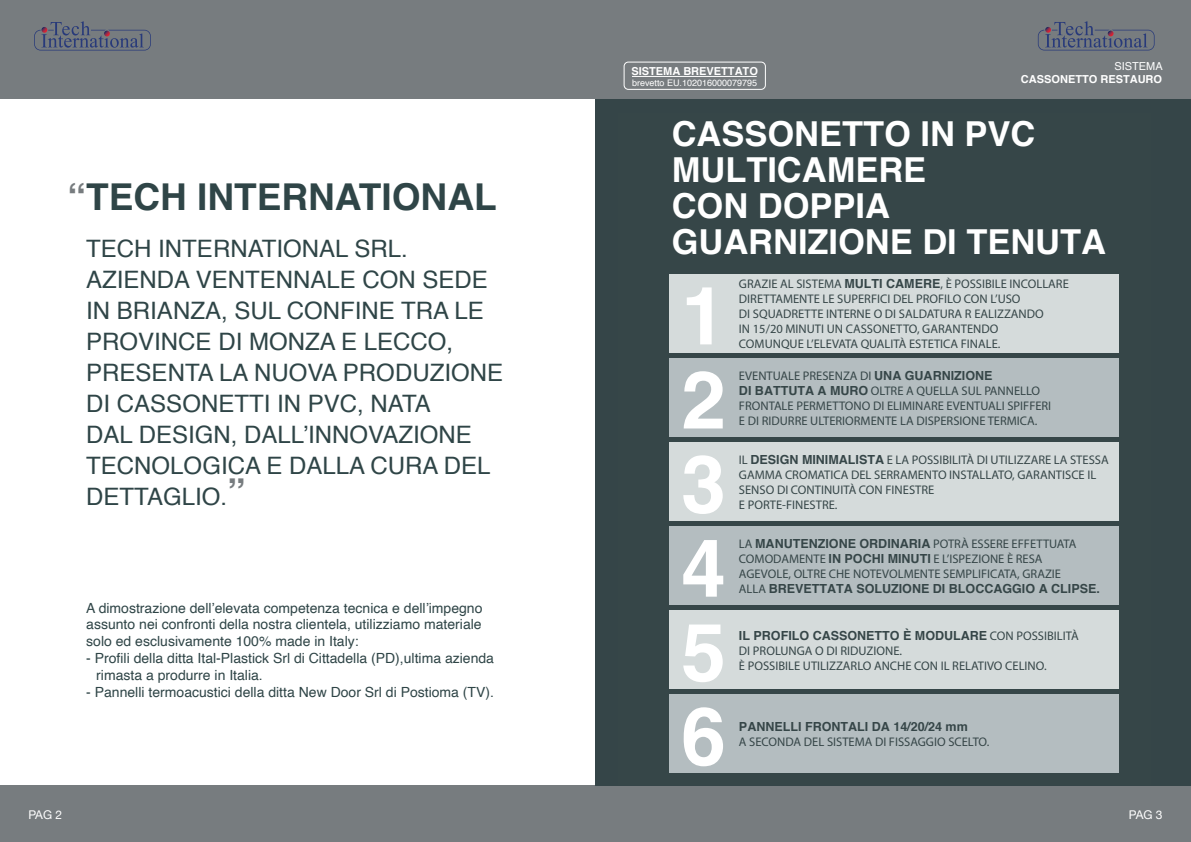
<style>
.page{position:relative;width:1191px;height:842px;background:#fff}
.page>*{position:absolute;margin:0;border:0;box-sizing:border-box;transform-origin:0 0}
.t1{font:700 80.5px/84.1px "Helvetica";color:#fff;text-align:justify}
.t2{font:700 37px "Helvetica";color:#2f4547}
.t3{font:700 34.4px/35.8px "Helvetica";color:#fff}
.t4{font:24px/31px "Helvetica";color:#2f4547}
.t5{font:14px/16.8px "Helvetica";color:#2f4547;text-align:justify}
.t6{font:12.5px/15px "Myriad Pro";color:#364648}
.t7{font:700 12.5px "Helvetica";color:#364648}
.t8{font:12px "Helvetica Neue";letter-spacing:-.035em;color:#fff}
.t9{font:700 11px "Helvetica";color:#fff}
.t10{font:11px "Helvetica";color:#fff}
.t11{font:9px "Helvetica";color:#fff}
.s1{color:#777c7f}
.s2{font-weight:700;font-size:37px;color:#777c7f}
.s3{font-family:"Helvetica";font-weight:700}
.s4{font-family:"Myriad Pro";font-weight:400}
</style>
<div class="page">
<div style="left:0;top:0;width:595px;height:99px;background:#777c7f"></div>
<div style="left:0;top:785px;width:595px;height:57px;background:#777c7f"></div>
<div style="left:595px;top:0;width:596px;height:99px;background:#777c7f"></div>
<div style="left:595px;top:785px;width:596px;height:57px;background:#777c7f"></div>
<svg style="left:34px;top:21px;width:117px;height:30px"></svg>
<svg style="left:1037px;top:21px;width:117px;height:29px"></svg>
<div style="left:624px;top:62px;width:141px;height:28px;border:1px solid #fff;border-radius:4px"></div>
<hr style="left:632px;top:76px;width:124px;height:1px;background:#fff">
<div style="left:595px;top:99px;width:596px;height:686px;background:#354548"></div>
<div style="left:669px;top:274px;width:449px;height:79px;background:#d5dbdb"></div>
<div style="left:669px;top:358px;width:449px;height:79px;background:#b4bdc0"></div>
<div style="left:669px;top:442px;width:449px;height:79px;background:#d5dbdb"></div>
<div style="left:669px;top:526px;width:449px;height:79px;background:#b4bdc0"></div>
<div style="left:669px;top:610px;width:449px;height:79px;background:#d5dbdb"></div>
<div style="left:669px;top:694px;width:449px;height:79px;background:#b4bdc0"></div>
<h2 class="t2" style="left:68px;top:174px;width:430px"><span class="s1">“</span>TECH INTERNATIONAL</h2>
<p class="t4" style="left:86px;top:233px;width:418px">TECH INTERNATIONAL SRL.<br>AZIENDA VENTENNALE CON SEDE<br>IN BRIANZA, SUL CONFINE TRA LE<br>PROVINCE DI MONZA E LECCO,<br>PRESENTA LA NUOVA PRODUZIONE<br>DI CASSONETTI IN PVC, NATA<br>DAL DESIGN, DALL’INNOVAZIONE<br>TECNOLOGICA E DALLA CURA DEL<br>DETTAGLIO.<span class="s2">”</span></p>
<p class="t5" style="left:86px;top:600px;width:398px">A dimostrazione dell’elevata competenza tecnica e dell’impegno assunto nei confronti della nostra clientela, utilizziamo materiale solo ed esclusivamente 100% made in Italy:</p>
<p class="t5" style="left:96px;top:650px;width:399px;text-indent:-10px">- Profili della ditta Ital-Plastick Srl di Cittadella (PD),ultima azienda rimasta a produrre in Italia.</p>
<p class="t5" style="left:86px;top:684px;width:409px">- Pannelli termoacustici della ditta New Door Srl di Postioma (TV).</p>
<p class="t9" style="left:631px;top:64px;width:128px">SISTEMA BREVETTATO</p>
<p class="t11" style="left:632px;top:75px;width:127px">brevetto EU.102016000079795</p>
<p class="t10" style="left:1114px;top:58px;width:50px">SISTEMA</p>
<p class="t9" style="left:1021px;top:73px;width:143px">CASSONETTO RESTAURO</p>
<h3 class="t3" style="left:672px;top:115px;width:436px">CASSONETTO IN PVC<br>MULTICAMERE<br>CON DOPPIA<br>GUARNIZIONE DI TENUTA</h3>
<h1 class="t1" style="left:681px;top:272px;width:46px">1</h1>
<h1 class="t1" style="left:681px;top:356px;width:46px">2<br>3<br>4<br>5<br>6</h1>
<p class="t6" style="left:739px;top:276px;width:331px">GRAZIE AL SISTEMA <span class="s3">MULTI CAMERE</span>, È POSSIBILE INCOLLARE DIRETTAMENTE LE SUPERFICI DEL PROFILO CON L’USO<br>DI SQUADRETTE INTERNE O DI SALDATURA R EALIZZANDO<br>IN 15/20 MINUTI UN CASSONETTO, GARANTENDO</p>
<p class="t6" style="left:739px;top:336px;width:263px">COMUNQUE L’ELEVATA QUALITÀ ESTETICA FINALE.</p>
<p class="t6" style="left:739px;top:368px;width:314px">EVENTUALE PRESENZA DI <span class="s3">UNA GUARNIZIONE<br>DI BATTUTA A MURO</span> OLTRE A QUELLA SUL PANNELLO FRONTALE PERMETTONO DI ELIMINARE EVENTUALI SPIFFERI E DI RIDURRE ULTERIORMENTE LA DISPERSIONE TERMICA.</p>
<p class="t6" style="left:739px;top:452px;width:371px">IL <span class="s3">DESIGN MINIMALISTA</span> E LA POSSIBILITÀ DI UTILIZZARE LA STESSA GAMMA CROMATICA DEL SERRAMENTO INSTALLATO, GARANTISCE IL SENSO DI CONTINUITÀ CON FINESTRE<br>E PORTE-FINESTRE.</p>
<p class="t6" style="left:739px;top:536px;width:339px">LA <span class="s3">MANUTENZIONE ORDINARIA</span> POTRÀ ESSERE EFFETTUATA<br>COMODAMENTE <span class="s3">IN POCHI MINUTI</span> E L’ISPEZIONE È RESA<br>AGEVOLE, OLTRE CHE NOTEVOLMENTE SEMPLIFICATA, GRAZIE</p>
<p class="t7" style="left:739px;top:581px;width:362px"><span class="s4">ALLA</span> BREVETTATA SOLUZIONE DI BLOCCAGGIO A CLIPSE.</p>
<p class="t7" style="left:739px;top:627px;width:341px">IL PROFILO CASSONETTO È MODULARE <span class="s4">CON POSSIBILITÀ</span></p>
<p class="t6" style="left:739px;top:643px;width:309px">DI PROLUNGA O DI RIDUZIONE.<br>È POSSIBILE UTILIZZARLO ANCHE CON IL RELATIVO CELINO.</p>
<p class="t7" style="left:739px;top:719px;width:230px">PANNELLI FRONTALI DA 14/20/24 mm</p>
<p class="t6" style="left:739px;top:734px;width:252px">A SECONDA DEL SISTEMA DI FISSAGGIO SCELTO.</p>
<p class="t8" style="left:28px;top:806px;width:35px">PAG 2</p>
<p class="t8" style="left:1128px;top:806px;width:35px">PAG 3</p>
</div>
